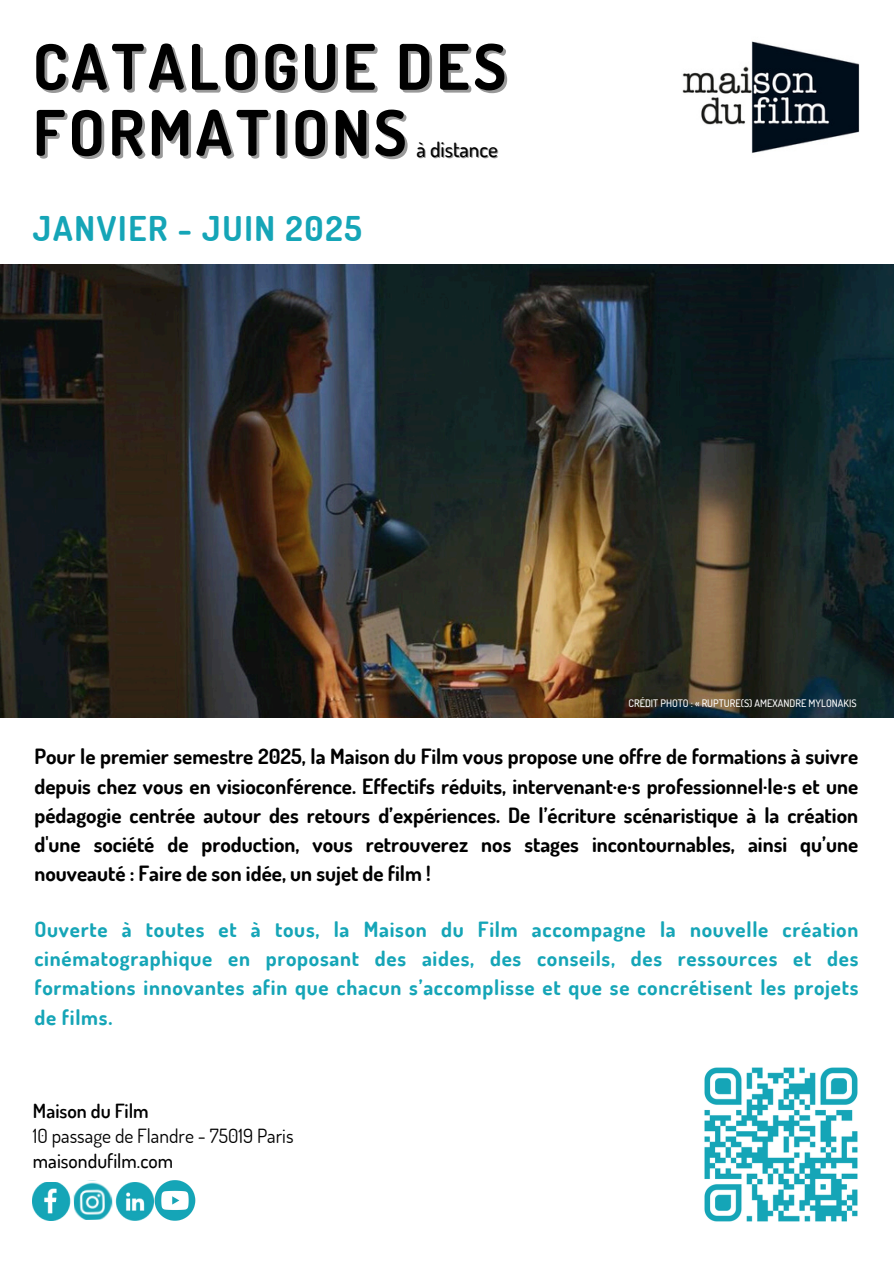
<style>
.page{position:relative;width:894px;height:1264px;background:#fff}
.page>*{position:absolute;margin:0;border:0;box-sizing:border-box;transform-origin:0 0}
.t1{font:700 62.85px "Dosis";letter-spacing:.06em;color:#000}
.t2{font:700 34.05px "Dosis";letter-spacing:.05em;color:#15a5b7}
.t3{font:700 21px/29.2px "Dosis";color:#000;text-align:justify}
.t4{font:700 21px/29.2px "Dosis";letter-spacing:.035em;color:#15a5b7;text-align:justify}
.t5{font:500 21px "Dosis";color:#000}
.t6{font:19.5px/24.8px "Dosis";color:#000}
.t7{font:500 10.35px "Dosis";color:#fff}
.s1{font-weight:600}
.s2{font-weight:500}
</style>
<div class="page">
<img style="left:682px;top:41px;width:178px;height:112px">
<img style="left:704px;top:1067px;width:154px;height:155px">
<img style="left:33px;top:1182px;width:38px;height:37px">
<img style="left:73px;top:1180px;width:40px;height:40px">
<img style="left:115px;top:1182px;width:35px;height:38px">
<img style="left:150px;top:1180px;width:46px;height:41px">
<img style="left:0;top:264px;width:893px;height:453px">
<h1 class="t1" style="left:33px;top:25px;width:474px">CATALOGUE DES</h1>
<h3 class="t1" style="left:33px;top:91px;width:375px">FORMATIONS</h3>
<h3 class="t5" style="left:416px;top:136px;width:83px">à distance</h3>
<p class="t2" style="left:33px;top:206px;width:330px">JANVIER - JUIN 2025</p>
<h3 class="t7" style="left:628px;top:696px;width:229px">CRÉDIT PHOTO : « RUPTURE(S) AMEXANDRE MYLONAKIS</h3>
<h2 class="t3" style="left:34px;top:741px;width:825px">Pour le premier semestre 2025, la Maison du Film vous propose une offre de formations à suivre depuis chez vous en visioconférence. Effectifs réduits, intervenant·e·s professionnel·le·s et une pédagogie centrée autour des retours d’expériences. De l’écriture scénaristique à la création d'une société de production, vous retrouverez nos stages incontournables, ainsi qu’une nouveauté : Faire de son idée, un sujet de film !</h2>
<p class="t4" style="left:34px;top:913px;width:825px">Ouverte à toutes et à tous, la Maison du Film accompagne la nouvelle création cinématographique en proposant des aides, des conseils, des ressources et des formations innovantes afin que chacun s’accomplisse et que se concrétisent les projets de films.</p>
<p class="t6" style="left:33px;top:1098px;width:262px"><span class="s1">Maison du Film<br></span>10 passage de Flandre - 75019 Paris <span class="s2">maisondufilm.com</span></p>
</div>
